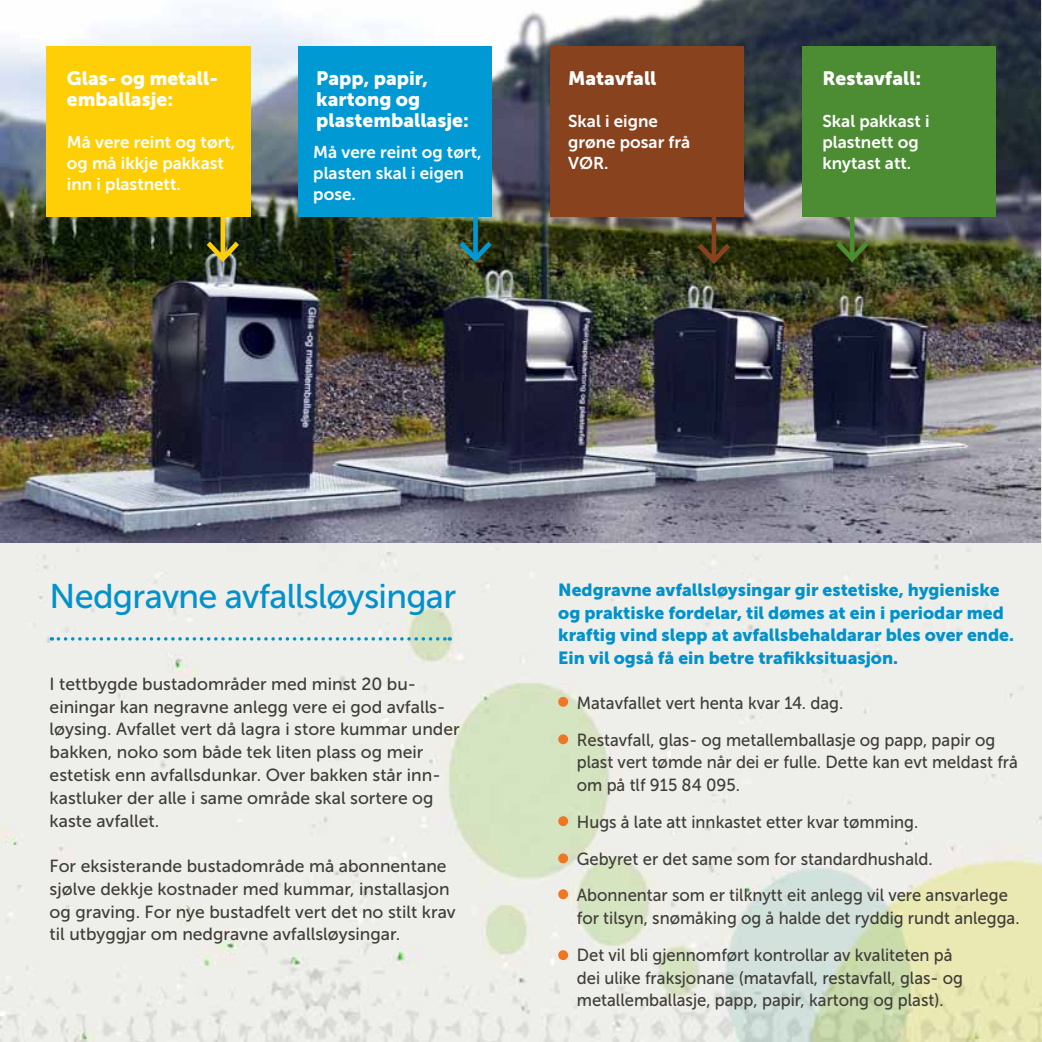
<style>
.page{position:relative;width:1042px;height:1042px;background:#fff}
.page>*{position:absolute;margin:0;border:0;box-sizing:border-box;transform-origin:0 0}
.t1{font:34.12px "Museo Sans 500";letter-spacing:-.02em;color:#0291cb}
.t2{font:19.25px/21px "Museo Sans 900";color:#fff}
.t3{font:17.5px/36.8px "Museo Sans 500";color:#3f3d37;scale:.95 1}
.t4{font:17.5px/22.8px "Museo Sans 500";color:#3f3d37}
.t5{font:17.5px/22.8px "Museo Sans 900";color:#0291cb}
.t6{font:16.97px/21px "Museo Sans 700";color:#fff}
</style>
<div class="page">
<img style="left:0;top:0;width:1042px;height:1042px">
<svg style="left:58px;top:637px;width:392px;height:3px"></svg>
<div style="left:558px;top:697px;width:10px;height:10px;background:#ef7622;border-radius:50%"></div>
<div style="left:558px;top:734px;width:10px;height:10px;background:#ef7622;border-radius:50%"></div>
<div style="left:558px;top:816px;width:10px;height:10px;background:#ef7622;border-radius:50%"></div>
<div style="left:558px;top:853px;width:10px;height:10px;background:#ef7622;border-radius:50%"></div>
<div style="left:558px;top:889px;width:10px;height:10px;background:#ef7622;border-radius:50%"></div>
<div style="left:558px;top:950px;width:10px;height:10px;background:#ef7622;border-radius:50%"></div>
<img style="left:0;top:0;width:1040px;height:542px">
<div style="left:46px;top:46px;width:204px;height:171px;background:#fecf06"></div>
<div style="left:298px;top:46px;width:194px;height:171px;background:#0099d4"></div>
<div style="left:550px;top:46px;width:194px;height:171px;background:#88421e"></div>
<div style="left:802px;top:46px;width:194px;height:171px;background:#4c8c33"></div>
<svg style="left:207px;top:217px;width:32px;height:45px"></svg>
<svg style="left:459px;top:217px;width:33px;height:45px"></svg>
<svg style="left:698px;top:217px;width:32px;height:47px;background:#56472d"></svg>
<svg style="left:836px;top:217px;width:32px;height:45px"></svg>
<p class="t2" style="left:67px;top:68px;width:153px">Glas- og metall&shy;emballasje:</p>
<p class="t6" style="left:67px;top:132px;width:170px">Må vere reint og tørt, og må ikkje pakkast inn i plastnett.</p>
<p class="t2" style="left:316px;top:68px;width:154px">Papp, papir, kartong og plastemballasje:</p>
<p class="t2" style="left:568px;top:68px;width:90px">Matavfall</p>
<p class="t6" style="left:568px;top:111px;width:124px">Skal i eigne grøne posar frå<br>VØR.</p>
<p class="t6" style="left:313px;top:141px;width:170px">Må vere reint og tørt, plasten skal i eigen pose.</p>
<p class="t2" style="left:822px;top:68px;width:100px">Restavfall:</p>
<p class="t6" style="left:822px;top:111px;width:109px">Skal pakkast i plastnett og knytast att.</p>
<h1 class="t1" style="left:50px;top:578px;width:408px">Nedgravne avfallsløysingar</h1>
<p class="t4" style="left:50px;top:672px;width:412px">I tettbygde bustadområder med minst 20 bu&shy;einingar kan negravne anlegg vere ei god avfalls&shy;løysing. Avfallet vert då lagra i store kummar under bakken, noko som både tek liten plass og meir estetisk enn avfallsdunkar. Over bakken står inn&shy;kastluker der alle i same område skal sortere og kaste avfallet.</p>
<p class="t4" style="left:50px;top:854px;width:408px">For eksisterande bustadområde må abonnentane sjølve dekkje kostnader med kummar, installasjon og graving. For nye bustadfelt vert det no stilt krav til utbyggjar om nedgravne avfallsløysingar.</p>
<p class="t5" style="left:558px;top:578px;width:457px">Nedgravne avfallsløysingar gir estetiske, hygieniske og praktiske fordelar, til dømes at ein i periodar med kraftig vind slepp at avfallsbehaldarar bles over ende.<br>Ein vil også få ein betre trafikksituasjon.</p>
<p class="t3" style="left:577px;top:684px;width:442px">Matavfallet vert henta kvar 14. dag.<br>Restavfall, glas- og metallemballasje og papp, papir og</p>
<p class="t3" style="left:577px;top:751px;width:466px;line-height:22.8px">plast vert tømde når dei er fulle. Dette kan evt meldast frå om på tlf 915 84 095.</p>
<p class="t3" style="left:577px;top:803px;width:455px">Hugs å late att innkastet etter kvar tømming.<br>Gebyret er det same som for standardhushald.<br>Abonnentar som er tilknytt eit anlegg vil vere ansvarlege</p>
<p class="t3" style="left:577px;top:899px;width:467px">for tilsyn, snømåking og å halde det ryddig rundt anlegga.<br>Det vil bli gjennomført kontrollar av kvaliteten på</p>
<p class="t3" style="left:577px;top:966px;width:408px;line-height:22.8px">dei ulike fraksjonane (matavfall, restavfall, glas- og metallemballasje, papp, papir, kartong og plast).</p>
</div>
